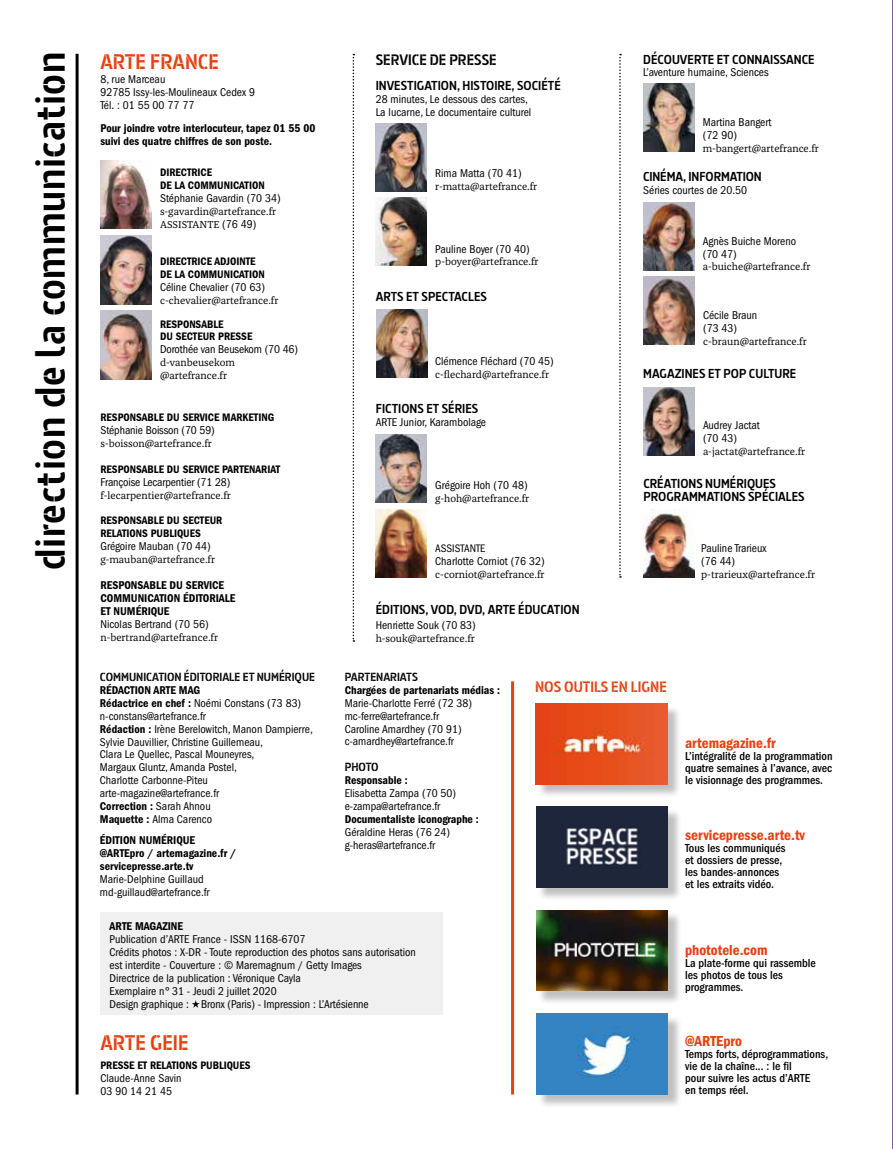
<style>
.page{position:relative;width:893px;height:1149px;background:#fff}
.page>*{position:absolute;margin:0;border:0;box-sizing:border-box;transform-origin:0 0}
.t1{font:700 42px "Barna Stencil";letter-spacing:.015em;color:#000}
.t2{font:700 21px "Barna Stencil";color:#e74011}
.t3{font:15px "ITC Franklin Gothic Std Dm Cd";color:#e74011}
.t4{font:700 15px "Barna Stencil";color:#e74011}
.t5{font:700 15px "Barna Stencil";color:#000}
.t6{font:700 12.9px/12.9px "Barna";color:#000}
.t7{font:500 condensed 12px/12px "ITC Franklin Gothic Std";color:#000}
.t8{font:condensed 11.7px/12.9px "ITC Franklin Gothic Std";color:#000}
.t9{font:11.7px/12.9px "ITC Franklin Gothic Std Dm Cd";color:#000}
.t10{font:700 11.7px "Barna Stencil";color:#000}
.t11{font:11.25px/12.9px "ITC Franklin Gothic Std Dm Cd";color:#000}
.t12{font:condensed 11.25px "ITC Franklin Gothic Std";color:#000}
.t13{font:10.35px/12.9px "Franziska OT";color:#000}
.s1{font-family:"ITC Franklin Gothic Std";font-stretch:condensed;font-size:11.7px}
.s2{font-family:"ITC Franklin Gothic Std Dm Cd";font-stretch:normal}
.s3{font-family:"ITC Franklin Gothic Std";font-stretch:condensed}
</style>
<div class="page">
<div style="left:100px;top:912px;width:343px;height:102px;background:#f0f0f0"></div>
<hr style="left:76px;top:54px;width:3px;height:1040px;background:#000">
<svg style="left:192px;top:1000px;width:8px;height:7px"></svg>
<svg style="left:619px;top:54px;width:2px;height:523px"></svg>
<img style="left:376px;top:434px;width:51px;height:68px">
<img style="left:643px;top:84px;width:51px;height:68px">
<img style="left:643px;top:202px;width:51px;height:68px">
<img style="left:643px;top:276px;width:51px;height:68px">
<img style="left:643px;top:387px;width:51px;height:68px">
<img style="left:376px;top:123px;width:51px;height:68px">
<img style="left:376px;top:197px;width:51px;height:68px">
<img style="left:376px;top:309px;width:51px;height:68px">
<img style="left:376px;top:509px;width:51px;height:68px">
<img style="left:643px;top:509px;width:51px;height:68px">
<div style="left:537px;top:704px;width:144px;height:94px;background:#000;opacity:.25"></div>
<img style="left:536px;top:703px;width:131px;height:81px">
<div style="left:538px;top:807px;width:144px;height:94px;background:#000;opacity:.25"></div>
<img style="left:536px;top:806px;width:132px;height:81px">
<div style="left:538px;top:1014px;width:144px;height:93px;background:#000;opacity:.25"></div>
<img style="left:536px;top:1013px;width:132px;height:80px">
<hr style="left:511px;top:681px;width:3px;height:413px;background:#e74011">
<img style="left:100px;top:160px;width:52px;height:69px">
<img style="left:100px;top:236px;width:52px;height:68px">
<img style="left:100px;top:311px;width:52px;height:69px">
<svg style="left:353px;top:54px;width:1px;height:587px"></svg>
<div style="left:538px;top:911px;width:144px;height:93px;background:#000;opacity:.25"></div>
<img style="left:536px;top:910px;width:132px;height:80px">
<svg style="left:892px;top:0;width:1px;height:1148px"></svg>
<h1 class="t1" style="left:25px;top:569px;width:519px;rotate:-90deg">direction de la communication</h1>
<h2 class="t2" style="left:100px;top:49px;width:120px">ARTE FRANCE</h2>
<p class="t8" style="left:100px;top:73px;width:156px">8, rue Marceau<br>92785 Issy-les-Moulineaux Cedex 9<br>Tél. : 01 55 00 77 77</p>
<p class="t9" style="left:100px;top:122px;width:216px">Pour joindre votre interlocuteur, tapez 01 55 00 suivi des quatre chiffres de son poste.</p>
<p class="t11" style="left:160px;top:166px;width:106px">DIRECTRICE<br>DE LA COMMUNICATION</p>
<p class="t8" style="left:160px;top:192px;width:122px">Stéphanie Gavardin (70 34)</p>
<p class="t13" style="left:160px;top:205px;width:118px">s-gavardin@artefrance.fr<br>ASSISTANTE <span class="s1">(76 49)</span></p>
<p class="t11" style="left:160px;top:255px;width:106px">DIRECTRICE ADJOINTE<br>DE LA COMMUNICATION</p>
<p class="t8" style="left:160px;top:281px;width:107px">Céline Chevalier (70 63)</p>
<p class="t13" style="left:160px;top:294px;width:120px">c-chevalier@artefrance.fr</p>
<p class="t11" style="left:160px;top:317px;width:94px">RESPONSABLE<br>DU SECTEUR PRESSE</p>
<p class="t8" style="left:160px;top:343px;width:140px">Dorothée van Beusekom (70 46)</p>
<p class="t13" style="left:160px;top:356px;width:76px">d-vanbeusekom @artefrance.fr</p>
<p class="t11" style="left:100px;top:411px;width:175px">RESPONSABLE DU SERVICE MARKETING</p>
<p class="t8" style="left:100px;top:423px;width:116px">Stéphanie Boisson (70 59)</p>
<p class="t13" style="left:100px;top:437px;width:113px">s-boisson@artefrance.fr</p>
<p class="t11" style="left:100px;top:462px;width:181px">RESPONSABLE DU SERVICE PARTENARIAT</p>
<p class="t8" style="left:100px;top:475px;width:131px">Françoise Lecarpentier (71 28)</p>
<p class="t13" style="left:100px;top:488px;width:132px">f-lecarpentier@artefrance.fr</p>
<p class="t11" style="left:100px;top:514px;width:123px">RESPONSABLE DU SECTEUR<br>RELATIONS PUBLIQUES</p>
<p class="t8" style="left:100px;top:540px;width:112px">Grégoire Mauban (70 44)</p>
<p class="t13" style="left:100px;top:553px;width:116px">g-mauban@artefrance.fr</p>
<p class="t9" style="left:100px;top:578px;width:136px">RESPONSABLE DU SERVICE<br>COMMUNICATION ÉDITORIALE<br>ET NUMÉRIQUE</p>
<p class="t8" style="left:100px;top:617px;width:110px">Nicolas Bertrand (70 56)</p>
<p class="t13" style="left:100px;top:630px;width:119px">n-bertrand@artefrance.fr</p>
<p class="t10" style="left:100px;top:669px;width:217px">COMMUNICATION ÉDITORIALE ET NUMÉRIQUE</p>
<p class="t9" style="left:100px;top:683px;width:102px">RÉDACTION ARTE MAG</p>
<p class="t8" style="left:100px;top:696px;width:214px"><span class="s2">Rédactrice en chef :</span> Noémi Constans (73 83) n-constans@artefrance.fr<br><span class="s2">Rédaction :</span> Irène Berelowitch, Manon Dampierre, Sylvie Dauvillier, Christine Guillemeau,<br>Clara Le Quellec, Pascal Mouneyres,<br>Margaux Gluntz, Amanda Postel,<br>Charlotte Carbonne-Piteu arte-magazine@artefrance.fr</p>
<p class="t9" style="left:100px;top:799px;width:112px">Correction : <span class="s3">Sarah Ahnou</span></p>
<p class="t8" style="left:100px;top:812px;width:114px"><span class="s2">Maquette :</span> Alma Carenco</p>
<p class="t9" style="left:100px;top:833px;width:138px">ÉDITION NUMÉRIQUE @ARTEpro / artemagazine.fr / servicepresse.arte.tv</p>
<p class="t8" style="left:100px;top:872px;width:111px">Marie-Delphine Guillaud md-guillaud@artefrance.fr</p>
<p class="t5" style="left:376px;top:50px;width:123px">SERVICE DE PRESSE</p>
<p class="t6" style="left:376px;top:79px;width:187px">INVESTIGATION, HISTOIRE, SOCIÉTÉ</p>
<p class="t8" style="left:376px;top:92px;width:157px">28 minutes, Le dessous des cartes,<br>La lucarne, Le documentaire culturel</p>
<p class="t8" style="left:435px;top:167px;width:88px">Rima Matta (70 41)</p>
<p class="t13" style="left:435px;top:181px;width:103px">r-matta@artefrance.fr</p>
<p class="t8" style="left:435px;top:242px;width:96px">Pauline Boyer (70 40)</p>
<p class="t13" style="left:435px;top:256px;width:105px">p-boyer@artefrance.fr</p>
<p class="t6" style="left:376px;top:290px;width:113px">ARTS ET SPECTACLES</p>
<p class="t8" style="left:435px;top:354px;width:120px">Clémence Fléchard (70 45)</p>
<p class="t13" style="left:435px;top:368px;width:115px">c-flechard@artefrance.fr</p>
<p class="t6" style="left:376px;top:402px;width:104px">FICTIONS ET SÉRIES</p>
<p class="t8" style="left:376px;top:416px;width:112px">ARTE Junior, Karambolage</p>
<p class="t8" style="left:435px;top:479px;width:94px">Grégoire Hoh (70 48)</p>
<p class="t13" style="left:435px;top:492px;width:96px">g-hoh@artefrance.fr</p>
<p class="t12" style="left:435px;top:541px;width:51px">ASSISTANTE</p>
<p class="t8" style="left:435px;top:554px;width:111px">Charlotte Corniot (76 32)</p>
<p class="t13" style="left:435px;top:567px;width:111px">c-corniot@artefrance.fr</p>
<p class="t6" style="left:376px;top:602px;width:205px">ÉDITIONS, VOD, DVD, ARTE ÉDUCATION</p>
<p class="t8" style="left:376px;top:618px;width:102px">Henriette Souk (70 83)</p>
<p class="t13" style="left:376px;top:631px;width:101px">h-souk@artefrance.fr</p>
<p class="t6" style="left:643px;top:53px;width:173px">DÉCOUVERTE ET CONNAISSANCE</p>
<p class="t8" style="left:643px;top:66px;width:127px">L’aventure humaine, Sciences</p>
<p class="t8" style="left:703px;top:116px;width:70px">Martina Bangert (72 90)</p>
<p class="t13" style="left:703px;top:142px;width:118px">m-bangert@artefrance.fr</p>
<p class="t6" style="left:643px;top:170px;width:120px">CINÉMA, INFORMATION</p>
<p class="t8" style="left:643px;top:184px;width:106px">Séries courtes de 20.50</p>
<p class="t8" style="left:703px;top:234px;width:95px">Agnès Buiche Moreno (70 47)</p>
<p class="t13" style="left:703px;top:261px;width:109px">a-buiche@artefrance.fr</p>
<p class="t8" style="left:703px;top:308px;width:56px">Cécile Braun (73 43)</p>
<p class="t13" style="left:703px;top:335px;width:105px">c-braun@artefrance.fr</p>
<p class="t6" style="left:643px;top:367px;width:155px">MAGAZINES ET POP CULTURE</p>
<p class="t8" style="left:703px;top:419px;width:58px">Audrey Jactat (70 43)</p>
<p class="t13" style="left:703px;top:445px;width:104px">a-jactat@artefrance.fr</p>
<p class="t6" style="left:643px;top:477px;width:163px">CRÉATIONS NUMÉRIQUES<br>PROGRAMMATIONS SPÉCIALES</p>
<p class="t8" style="left:701px;top:541px;width:67px">Pauline Trarieux (76 44)</p>
<p class="t13" style="left:701px;top:568px;width:115px">p-trarieux@artefrance.fr</p>
<p class="t10" style="left:345px;top:669px;width:75px">PARTENARIATS</p>
<p class="t9" style="left:345px;top:683px;width:157px">Chargées de partenariats médias :</p>
<p class="t8" style="left:345px;top:696px;width:129px">Marie-Charlotte Ferré (72 38) mc-ferre@artefrance.fr<br>Caroline Amardhey (70 91) c-amardhey@artefrance.fr</p>
<p class="t10" style="left:345px;top:759px;width:35px">PHOTO</p>
<p class="t9" style="left:345px;top:773px;width:65px">Responsable :</p>
<p class="t8" style="left:345px;top:786px;width:113px">Elisabetta Zampa (70 50) e-zampa@artefrance.fr</p>
<p class="t9" style="left:345px;top:812px;width:136px">Documentaliste iconographe :</p>
<p class="t8" style="left:345px;top:825px;width:107px">Géraldine Heras (76 24) g-heras@artefrance.fr</p>
<p class="t4" style="left:535px;top:677px;width:133px">NOS OUTILS EN LIGNE</p>
<p class="t3" style="left:685px;top:734px;width:92px">artemagazine.fr</p>
<p class="t7" style="left:685px;top:750px;width:149px;text-align:justify">L’intégralité de la programmation quatre semaines à l’avance, avec le visionnage des programmes.</p>
<p class="t3" style="left:685px;top:825px;width:121px">servicepresse.arte.tv</p>
<p class="t7" style="left:685px;top:841px;width:102px">Tous les communiqués et dossiers de presse, les bandes-annonces et les extraits vidéo.</p>
<p class="t9" style="left:110px;top:919px;width:75px">ARTE MAGAZINE</p>
<p class="t8" style="left:110px;top:932px;width:308px">Publication d’ARTE France - ISSN 1168-6707<br>Crédits photos : X-DR - Toute reproduction des photos sans autorisation est interdite - Couverture : © Maremagnum / Getty Images<br>Directrice de la publication : Véronique Cayla<br>Exemplaire n°31 - Jeudi 2 juillet 2020<br>Design graphique : Bronx (Paris) - Impression : L’Artésienne</p>
<h2 class="t2" style="left:100px;top:1029px;width:90px">ARTE GEIE</h2>
<p class="t11" style="left:100px;top:1058px;width:152px">PRESSE ET RELATIONS PUBLIQUES</p>
<p class="t8" style="left:100px;top:1070px;width:83px">Claude-Anne Savin<br>03 90 14 21 45</p>
<p class="t3" style="left:685px;top:941px;width:84px">phototele.com</p>
<p class="t7" style="left:685px;top:956px;width:132px">La plate-forme qui rassemble les photos de tous les programmes.</p>
<p class="t3" style="left:685px;top:1032px;width:58px">@ARTEpro</p>
<p class="t7" style="left:685px;top:1047px;width:145px">Temps forts, déprogrammations, vie de la chaîne... : le fil<br>pour suivre les actus d’ARTE<br>en temps réel.</p>
</div>
